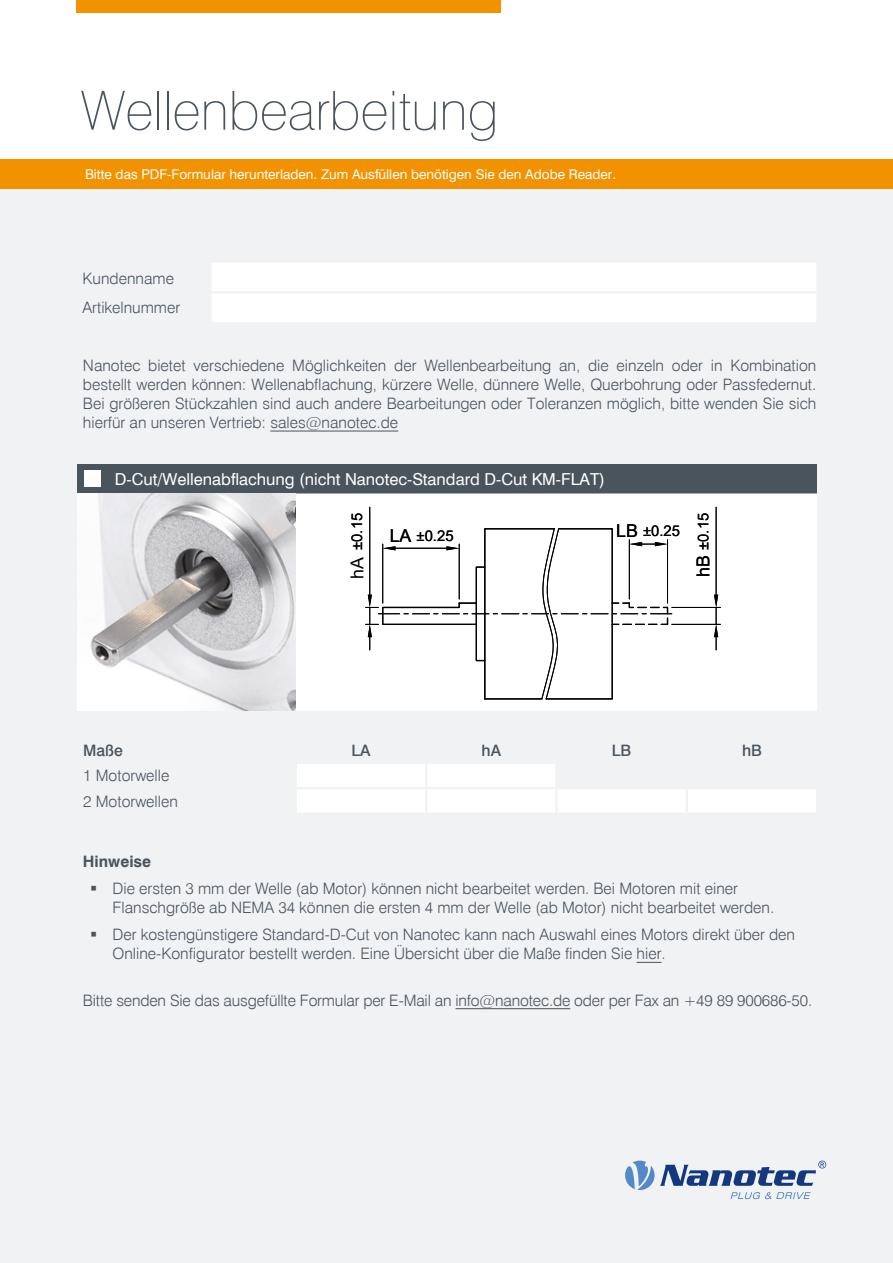
<style>
.page{position:relative;width:893px;height:1263px;background:#fff}
.page>*{position:absolute;margin:0;border:0;box-sizing:border-box;transform-origin:0 0}
.t1{font:100 54px "Swiss 721 BT";color:#49545d}
.t2{font:16.5px "Swiss 721 BT";color:#fff}
.t3{font:300 15.75px/18.9px "Swiss 721 BT";color:#49545d}
.t4{font:500 15.75px "Swiss 721 BT";color:#49545d}
.t5{font:700 15.75px "Swiss 721 BT";color:#49545d}
.t6{font:14.85px "Arial";color:#000}
.t7{font:13.5px "Swiss 721 BT";color:#fff}
.s1{font-size:17.85px}
</style>
<div class="page">
<div style="left:0;top:159px;width:893px;height:1104px;background:#f1f2f4"></div>
<div style="left:212px;top:263px;width:604px;height:59px;background:#fff"></div>
<hr style="left:210px;top:291px;width:606px;height:3px;background:#f1f2f4">
<hr style="left:270px;top:431px;width:128px;height:1px;background:#49545d">
<div style="left:77px;top:464px;width:740px;height:29px;background:#49545d"></div>
<svg style="left:295px;top:493px;width:522px;height:319px;fill:#fff"></svg>
<hr style="left:76px;top:710px;width:220px;height:3px;background:#f1f2f4">
<hr style="left:296px;top:710px;width:130px;height:3px;background:#f1f2f4">
<hr style="left:295px;top:713px;width:2px;height:23px;background:#f1f2f4">
<hr style="left:426px;top:710px;width:130px;height:3px;background:#f1f2f4">
<hr style="left:425px;top:713px;width:2px;height:23px;background:#f1f2f4">
<hr style="left:556px;top:710px;width:131px;height:3px;background:#f1f2f4">
<hr style="left:555px;top:713px;width:3px;height:23px;background:#f1f2f4">
<hr style="left:687px;top:710px;width:131px;height:3px;background:#f1f2f4">
<hr style="left:686px;top:713px;width:2px;height:23px;background:#f1f2f4">
<hr style="left:816px;top:713px;width:2px;height:23px;background:#f1f2f4">
<hr style="left:76px;top:736px;width:220px;height:2px;background:#f1f2f4">
<hr style="left:296px;top:736px;width:130px;height:2px;background:#f1f2f4">
<hr style="left:295px;top:738px;width:2px;height:23px;background:#f1f2f4">
<hr style="left:426px;top:736px;width:130px;height:2px;background:#f1f2f4">
<hr style="left:425px;top:738px;width:2px;height:23px;background:#f1f2f4">
<hr style="left:556px;top:736px;width:131px;height:2px;background:#f1f2f4">
<hr style="left:555px;top:738px;width:3px;height:23px;background:#f1f2f4">
<hr style="left:687px;top:736px;width:131px;height:2px;background:#f1f2f4">
<hr style="left:686px;top:738px;width:2px;height:23px;background:#f1f2f4">
<hr style="left:816px;top:738px;width:2px;height:23px;background:#f1f2f4">
<hr style="left:76px;top:761px;width:220px;height:3px;background:#f1f2f4">
<hr style="left:296px;top:761px;width:130px;height:3px;background:#f1f2f4">
<hr style="left:295px;top:764px;width:2px;height:23px;background:#f1f2f4">
<hr style="left:426px;top:761px;width:130px;height:3px;background:#f1f2f4">
<hr style="left:425px;top:764px;width:2px;height:23px;background:#f1f2f4">
<hr style="left:556px;top:761px;width:131px;height:3px;background:#f1f2f4">
<hr style="left:555px;top:764px;width:3px;height:23px;background:#f1f2f4">
<hr style="left:687px;top:761px;width:131px;height:3px;background:#f1f2f4">
<hr style="left:686px;top:764px;width:2px;height:23px;background:#f1f2f4">
<hr style="left:816px;top:764px;width:2px;height:23px;background:#f1f2f4">
<hr style="left:76px;top:787px;width:220px;height:2px;background:#f1f2f4">
<hr style="left:296px;top:787px;width:130px;height:2px;background:#f1f2f4">
<hr style="left:295px;top:789px;width:2px;height:23px;background:#f1f2f4">
<hr style="left:426px;top:787px;width:130px;height:2px;background:#f1f2f4">
<hr style="left:425px;top:789px;width:2px;height:23px;background:#f1f2f4">
<hr style="left:556px;top:787px;width:131px;height:2px;background:#f1f2f4">
<hr style="left:555px;top:789px;width:3px;height:23px;background:#f1f2f4">
<hr style="left:687px;top:787px;width:131px;height:2px;background:#f1f2f4">
<hr style="left:686px;top:789px;width:2px;height:23px;background:#f1f2f4">
<hr style="left:816px;top:789px;width:2px;height:23px;background:#f1f2f4">
<img style="left:77px;top:493px;width:218px;height:217px">
<svg style="left:637px;top:962px;width:24px;height:1px"></svg>
<hr style="left:455px;top:1008px;width:115px;height:1px;background:#49545d">
<div style="left:77px;top:0;width:424px;height:13px;background:#f39200"></div>
<svg style="left:625px;top:1160px;width:201px;height:39px"></svg>
<hr style="left:369px;top:507px;width:1px;height:88px;background:#000">
<svg style="left:366px;top:595px;width:12px;height:55px"></svg>
<svg style="left:378px;top:528px;width:294px;height:172px"></svg>
<svg style="left:381px;top:527px;width:288px;height:173px"></svg>
<svg style="left:483px;top:527px;width:185px;height:173px"></svg>
<hr style="left:672px;top:607px;width:48px;height:1px;background:#000">
<hr style="left:672px;top:624px;width:48px;height:1px;background:#000">
<hr style="left:716px;top:507px;width:1px;height:88px;background:#000">
<svg style="left:714px;top:595px;width:4px;height:55px"></svg>
<div style="left:84px;top:470px;width:16px;height:16px;background:#fff"></div>
<div style="left:0;top:159px;width:893px;height:30px;background:#f39200"></div>
<h1 class="t1" style="left:81px;top:78px;width:419px">Wellenbearbeitung</h1>
<p class="t7" style="left:85px;top:166px;width:532px">Bitte das PDF-Formular herunterladen. Zum Ausfüllen benötigen Sie den Adobe Reader.</p>
<p class="t3" style="left:83px;top:263px;width:99px;line-height:29.7px">Kundenname<br>Artikelnummer</p>
<p class="t3" style="left:83px;top:356px;width:735px;text-align:justify">Nanotec bietet verschiedene Möglichkeiten der Wellenbearbeitung an, die einzeln oder in Kombination bestellt werden können: Wellenabflachung, kürzere Welle, dünnere Welle, Querbohrung oder Passfedernut.<br>Bei größeren Stückzahlen sind auch andere Bearbeitungen oder Toleranzen möglich, bitte wenden Sie sich hierfür an unseren Vertrieb: sales@nanotec.de</p>
<p class="t2" style="left:115px;top:469px;width:492px">D-Cut/Wellenabflachung (nicht Nanotec-Standard D-Cut KM-FLAT)</p>
<p class="t6" style="left:347px;top:579px;width:68px;rotate:-90deg"><span class="s1">hA</span> ±0.15</p>
<p class="t6" style="left:390px;top:525px;width:65px"><span class="s1">LA</span> ±0.25</p>
<p class="t6" style="left:616px;top:521px;width:65px"><span class="s1">LB</span> ±0.25</p>
<p class="t6" style="left:693px;top:577px;width:65px;rotate:-90deg"><span class="s1">hB</span> ±0.15</p>
<p class="t4" style="left:83px;top:741px;width:41px">Maße</p>
<p class="t4" style="left:351px;top:741px;width:21px">LA</p>
<p class="t4" style="left:481px;top:741px;width:21px">hA</p>
<p class="t4" style="left:612px;top:741px;width:21px">LB</p>
<p class="t4" style="left:742px;top:741px;width:21px">hB</p>
<p class="t3" style="left:83px;top:763px;width:96px;line-height:25.5px">1 Motorwelle<br>2 Motorwellen</p>
<p class="t5" style="left:83px;top:851px;width:70px">Hinweise</p>
<p class="t3" style="left:113px;top:879px;width:663px">Die ersten 3 mm der Welle (ab Motor) können nicht bearbeitet werden. Bei Motoren mit einer<br>Flanschgröße ab NEMA 34 können die ersten 4 mm der Welle (ab Motor) nicht bearbeitet werden.</p>
<p class="t3" style="left:113px;top:925px;width:684px">Der kostengünstigere Standard-D-Cut von Nanotec kann nach Auswahl eines Motors direkt über den<br>Online-Konfigurator bestellt werden. Eine Übersicht über die Maße finden Sie hier.</p>
<p class="t3" style="left:83px;top:990px;width:731px">Bitte senden Sie das ausgefüllte Formular per E-Mail an info@nanotec.de oder per Fax an +49 89 900686-50.</p>
</div>
